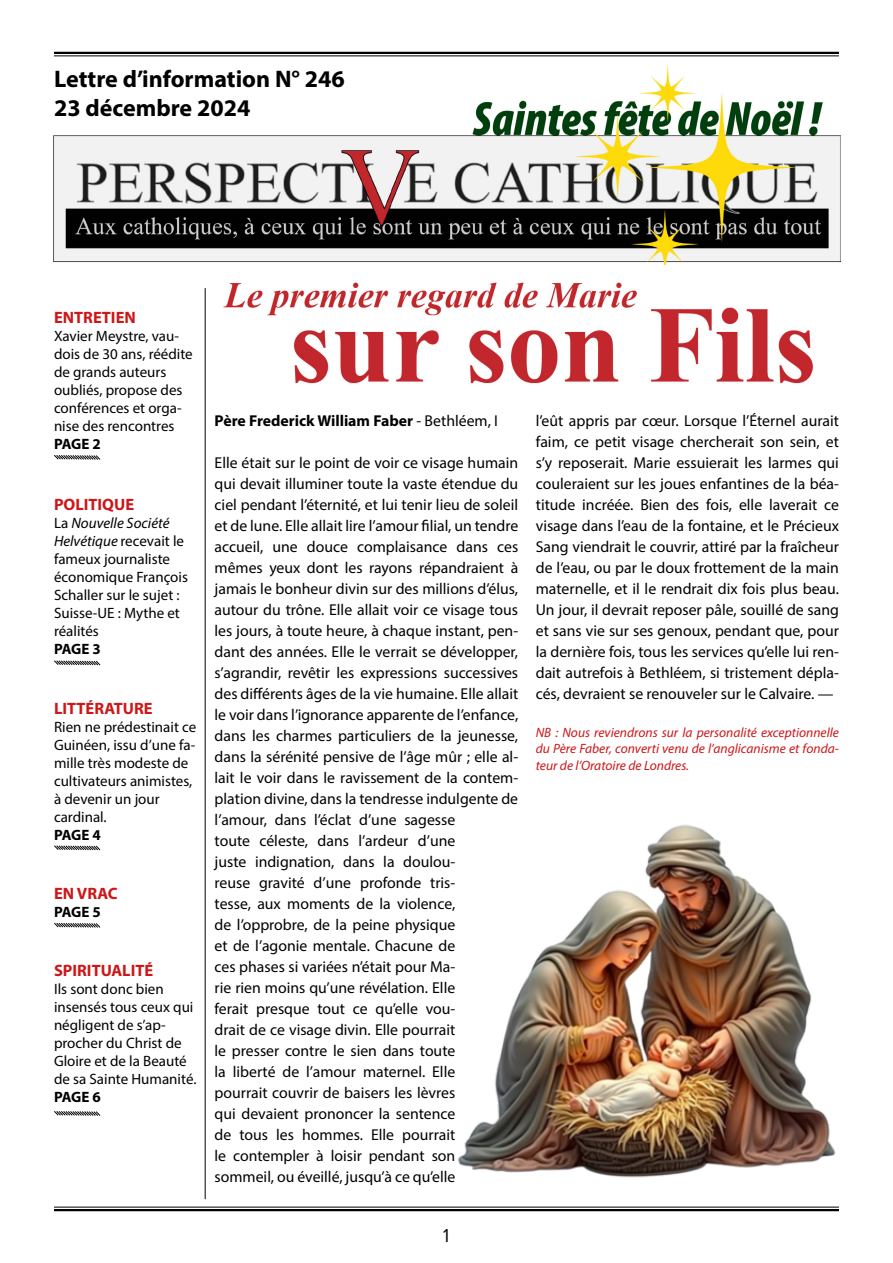
<style>
.page{position:relative;width:893px;height:1263px;background:#fff}
.page>*{position:absolute;margin:0;border:0;box-sizing:border-box;transform-origin:0 0}
.t1{font:700 24px/28.8px "Myriad Pro";color:#000}
.t2{font:condensed 18px "Noto Sans";color:#000}
.t3{font:700 16.5px "Myriad Pro";color:#cd1719}
.t4{font:15.75px/21px "Myriad Pro";color:#000}
.t5{font:700 15.75px "Myriad Pro";color:#000}
.t6{font:15px/18px "Myriad Pro";color:#000}
.t7{font:700 15px "Myriad Pro";letter-spacing:-.025em;color:#000}
.t8{font:italic 13.5px/16.5px "Myriad Pro";color:#cd1719;text-align:justify}
.s1{font-style:italic}
.s2{font-weight:400}
</style>
<div class="page">
<hr style="left:54px;top:52px;width:785px;height:2px;background:#000">
<hr style="left:54px;top:55px;width:785px;height:1px;background:#000">
<hr style="left:54px;top:1207px;width:785px;height:1px;background:#000">
<hr style="left:54px;top:1209px;width:785px;height:2px;background:#000">
<img style="left:53px;top:64px;width:788px;height:201px">
<img style="left:223px;top:282px;width:590px;height:102px">
<img style="left:458px;top:824px;width:378px;height:354px">
<hr style="left:205px;top:288px;width:1px;height:911px;background:#000">
<svg style="left:54px;top:455px;width:47px;height:5px"></svg>
<svg style="left:54px;top:660px;width:47px;height:6px"></svg>
<svg style="left:54px;top:845px;width:47px;height:6px"></svg>
<svg style="left:54px;top:922px;width:47px;height:6px"></svg>
<svg style="left:54px;top:1111px;width:47px;height:5px"></svg>
<h1 class="t1" style="left:54px;top:64px;width:292px">Lettre d’information N° 246<br>23 décembre 2024</h1>
<p class="t3" style="left:54px;top:307px;width:83px">ENTRETIEN</p>
<p class="t6" style="left:54px;top:327px;width:140px">Xavier Meystre, vau&shy;dois de 30 ans, réédite de grands auteurs oubliés, propose des conférences et orga&shy;nise des rencontres</p>
<p class="t7" style="left:54px;top:434px;width:48px">PAGE 2</p>
<p class="t3" style="left:54px;top:494px;width:82px">POLITIQUE</p>
<p class="t6" style="left:54px;top:514px;width:135px">La <span class="s1">Nouvelle Société<br>Helvétique</span> recevait le fameux journaliste économique François<br>Schaller sur le sujet :<br>Suisse-UE : Mythe et réalités</p>
<p class="t7" style="left:54px;top:639px;width:48px">PAGE 3</p>
<p class="t3" style="left:54px;top:697px;width:100px">LITTÉRATURE</p>
<p class="t6" style="left:54px;top:717px;width:144px">Rien ne prédestinait ce<br>Guinéen, issu d’une fa&shy;mille très modeste de cultivateurs animistes, à devenir un jour cardinal.</p>
<p class="t7" style="left:54px;top:825px;width:48px">PAGE 4</p>
<p class="t3" style="left:54px;top:883px;width:65px">EN VRAC</p>
<p class="t7" style="left:54px;top:902px;width:48px">PAGE 5</p>
<p class="t3" style="left:54px;top:960px;width:101px">SPIRITUALITÉ</p>
<p class="t6" style="left:54px;top:980px;width:144px">Ils sont donc bien insensés tous ceux qui négligent de s’ap&shy;procher du Christ de<br>Gloire et de la Beauté de sa Sainte Humanité.</p>
<p class="t7" style="left:54px;top:1087px;width:48px">PAGE 6</p>
<p class="t5" style="left:215px;top:411px;width:285px">Père Frederick William Faber <span class="s2">- Bethléem, I</span></p>
<p class="t4" style="left:215px;top:452px;width:305px">Elle était sur le point de voir ce visage humain qui devait illuminer toute la vaste étendue du ciel pendant l’éternité, et lui tenir lieu de soleil et de lune. Elle allait lire l’amour filial, un tendre accueil, une douce complaisance dans ces mêmes yeux dont les rayons répandraient à jamais le bonheur divin sur des millions d’élus, autour du trône. Elle allait voir ce visage tous les jours, à toute heure, à chaque instant, pen&shy;dant des années. Elle le verrait se développer, s’agrandir, revêtir les expressions successives des différents âges de la vie humaine. Elle allait le voir dans l’ignorance apparente de l’enfance, dans les charmes particuliers de la jeunesse, dans la sérénité pensive de l’âge mûr ; elle al&shy;lait le voir dans le ravissement de la contem&shy;plation divine, dans la tendresse indulgente de l’amour, dans l’éclat d’une sagesse<br>toute céleste, dans l’ardeur d’une<br>juste indignation, dans la doulou-<br>reuse gravité d’une profonde tris-<br>tesse, aux moments de la violence,<br>de l’opprobre, de la peine physique<br>et de l’agonie mentale. Chacune de<br>ces phases si variées n’était pour Ma-<br>rie rien moins qu’une révélation. Elle<br>ferait presque tout ce qu’elle vou-<br>drait de ce visage divin. Elle pourrait<br>le presser contre le sien dans toute<br>la liberté de l’amour maternel. Elle<br>pourrait couvrir de baisers les lèvres<br>qui devaient prononcer la sentence<br>de tous les hommes. Elle pourrait<br>le contempler à loisir pendant son sommeil, ou éveillé, jusqu’à ce qu’elle</p>
<p class="t2" style="left:442px;top:1223px;width:10px">1</p>
<p class="t4" style="left:536px;top:410px;width:305px;text-align:justify">l’eût appris par cœur. Lorsque l’Éternel aurait faim, ce petit visage chercherait son sein, et s’y reposerait. Marie essuierait les larmes qui couleraient sur les joues enfantines de la béa&shy;titude incréée. Bien des fois, elle laverait ce visage dans l’eau de la fontaine, et le Précieux Sang viendrait le couvrir, attiré par la fraîcheur de l’eau, ou par le doux frottement de la main maternelle, et il le rendrait dix fois plus beau.<br>Un jour, il devrait reposer pâle, souillé de sang et sans vie sur ses genoux, pendant que, pour la dernière fois, tous les services qu’elle lui ren&shy;dait autrefois à Bethléem, si tristement dépla&shy;cés, devraient se renouveler sur le Calvaire. —</p>
<p class="t8" style="left:536px;top:724px;width:305px">NB : Nous reviendrons sur la personalité exceptionnelle du Père Faber, converti venu de l’anglicanisme et fonda&shy;teur de l’Oratoire de Londres.</p>
</div>
